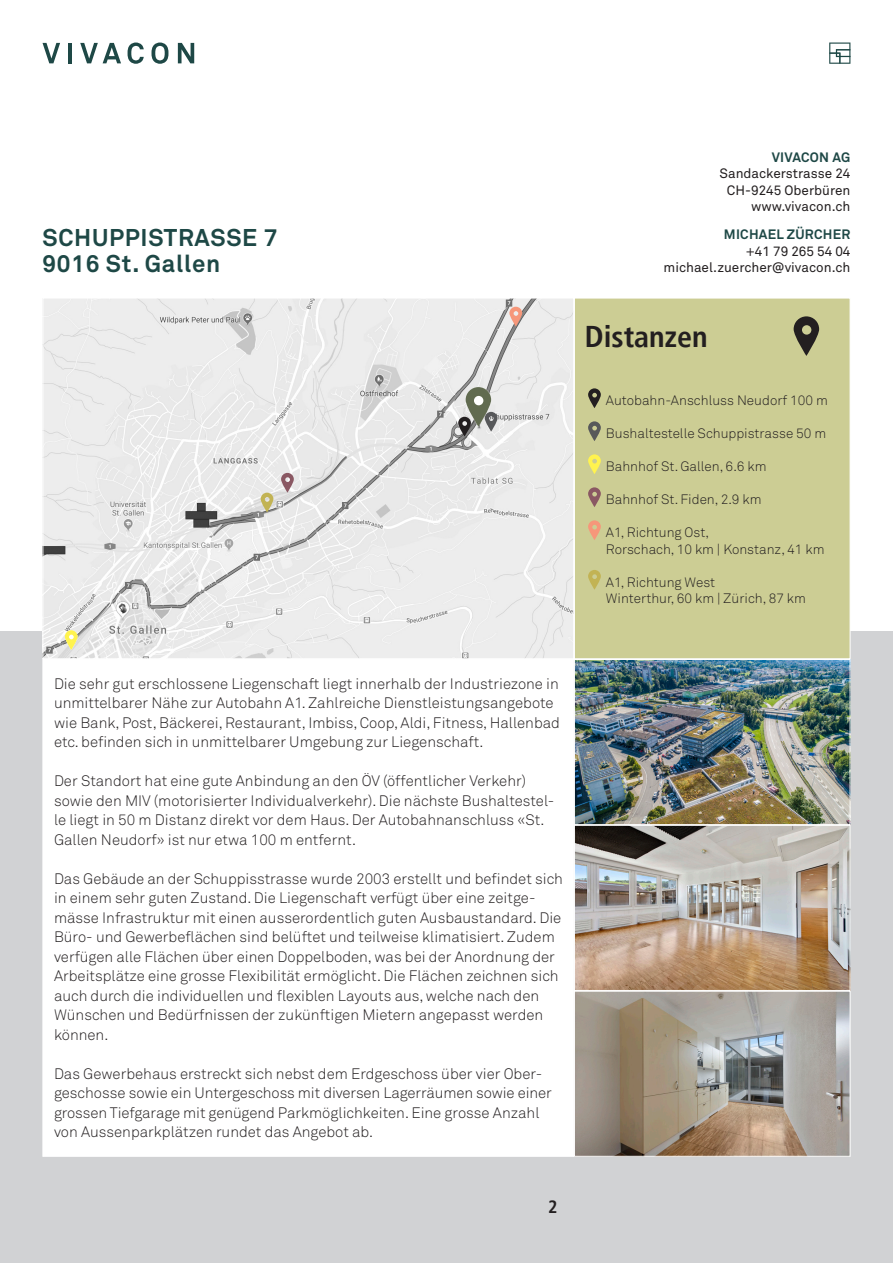
<style>
.page{position:relative;width:893px;height:1263px;background:#fff}
.page>*{position:absolute;margin:0;border:0;box-sizing:border-box;transform-origin:0 0}
.t1{font:700 condensed 30px "Frutiger LT";color:#231f20}
.t2{font:700 24px "Akkurat";letter-spacing:.03em;color:#1e4846}
.t3{font:700 condensed 18px "Frutiger LT";color:#231f20}
.t4{font:15px/19.5px "Akkurat Leicht";color:#231f20}
.t5{font:13.5px/16.5px "Akkurat Leicht";color:#231f20}
.t6{font:13.5px "Akkurat";color:#231f20}
.t7{font:700 13.5px "Akkurat";letter-spacing:.02em;color:#1e4846}
</style>
<div class="page">
<div style="left:0;top:631px;width:893px;height:632px;background:#d1d2d4"></div>
<div style="left:43px;top:659px;width:531px;height:498px;background:#fff"></div>
<img style="left:576px;top:661px;width:272px;height:494px">
<div style="left:574px;top:991px;width:276px;height:166px;border:1px solid #fff"></div>
<img style="left:45px;top:300px;width:527px;height:357px">
<div style="left:574px;top:298px;width:276px;height:361px;background:#cccd94;border:1px solid #fff"></div>
<svg style="left:588px;top:388px;width:13px;height:20px"></svg>
<svg style="left:588px;top:421px;width:13px;height:20px"></svg>
<svg style="left:65px;top:630px;width:13px;height:20px"></svg>
<svg style="left:588px;top:454px;width:13px;height:20px"></svg>
<svg style="left:588px;top:487px;width:13px;height:20px"></svg>
<svg style="left:281px;top:473px;width:13px;height:20px"></svg>
<svg style="left:509px;top:307px;width:13px;height:19px"></svg>
<svg style="left:588px;top:520px;width:13px;height:20px"></svg>
<svg style="left:588px;top:570px;width:13px;height:20px"></svg>
<svg style="left:261px;top:493px;width:12px;height:19px"></svg>
<svg style="left:794px;top:316px;width:25px;height:40px"></svg>
<svg style="left:458px;top:387px;width:39px;height:49px;background:#9ea199"></svg>
<div style="left:574px;top:659px;width:276px;height:166px;border:1px solid #fff"></div>
<div style="left:574px;top:825px;width:276px;height:166px;border:1px solid #fff"></div>
<svg style="left:43px;top:43px;width:17px;height:20px"></svg>
<hr style="left:68px;top:43px;width:4px;height:20px;background:#1e4846">
<svg style="left:80px;top:43px;width:41px;height:20px"></svg>
<svg style="left:128px;top:43px;width:16px;height:21px"></svg>
<svg style="left:152px;top:43px;width:16px;height:21px"></svg>
<svg style="left:178px;top:43px;width:16px;height:20px"></svg>
<svg style="left:829px;top:43px;width:21px;height:21px"></svg>
<p class="t2" style="left:43px;top:223px;width:236px">SCHUPPISTRASSE 7</p>
<p class="t2" style="left:43px;top:248px;width:179px">9016 St. Gallen</p>
<p class="t7" style="left:772px;top:148px;width:80px">VIVACON AG</p>
<p class="t6" style="left:720px;top:165px;width:132px">Sandackerstrasse 24</p>
<p class="t6" style="left:727px;top:182px;width:125px">CH-9245 Oberbüren</p>
<p class="t6" style="left:751px;top:198px;width:101px">www.vivacon.ch</p>
<p class="t7" style="left:724px;top:226px;width:128px">MICHAEL ZÜRCHER</p>
<p class="t6" style="left:746px;top:243px;width:106px">+41 79 265 54 04</p>
<p class="t6" style="left:663px;top:260px;width:188px">michael.zuercher@vivacon.ch</p>
<p class="t1" style="left:585px;top:319px;width:124px">Distanzen</p>
<p class="t5" style="left:606px;top:392px;width:223px">Autobahn-Anschluss Neudorf 100 m</p>
<p class="t5" style="left:606px;top:425px;width:222px">Bushaltestelle Schuppistrasse 50 m</p>
<p class="t5" style="left:606px;top:458px;width:162px">Bahnhof St. Gallen, 6.6 km</p>
<p class="t5" style="left:606px;top:491px;width:157px">Bahnhof St. Fiden, 2.9 km</p>
<p class="t5" style="left:606px;top:524px;width:220px">A1, Richtung Ost,<br>Rorschach, 10 km | Konstanz, 41 km</p>
<p class="t5" style="left:606px;top:574px;width:202px">A1, Richtung West<br>Winterthur, 60 km | Zürich, 87 km</p>
<p class="t4" style="left:54px;top:674px;width:507px">Die sehr gut erschlossene Liegenschaft liegt innerhalb der Industriezone in unmittelbarer Nähe zur Autobahn A1. Zahlreiche Dienstleistungsangebote wie Bank, Post, Bäckerei, Restaurant, Imbiss, Coop, Aldi, Fitness, Hallenbad etc. befinden sich in unmittelbarer Umgebung zur Liegenschaft.</p>
<p class="t4" style="left:54px;top:771px;width:502px">Der Standort hat eine gute Anbindung an den ÖV (öffentlicher Verkehr) sowie den MIV (motorisierter Individualverkehr). Die nächste Bushaltestel&shy;le liegt in 50 m Distanz direkt vor dem Haus. Der Autobahnanschluss «St.<br>Gallen Neudorf» ist nur etwa 100 m entfernt.</p>
<p class="t4" style="left:54px;top:869px;width:510px">Das Gebäude an der Schuppisstrasse wurde 2003 erstellt und befindet sich in einem sehr guten Zustand. Die Liegenschaft verfügt über eine zeitge&shy;mässe Infrastruktur mit einen ausserordentlich guten Ausbaustandard. Die Büro- und Gewerbeflächen sind belüftet und teilweise klimatisiert. Zudem verfügen alle Flächen über einen Doppelboden, was bei der Anordnung der Arbeitsplätze eine grosse Flexibilität ermöglicht. Die Flächen zeichnen sich auch durch die individuellen und flexiblen Layouts aus, welche nach den Wünschen und Bedürfnissen der zukünftigen Mietern angepasst werden können.</p>
<p class="t4" style="left:54px;top:1064px;width:499px">Das Gewerbehaus erstreckt sich nebst dem Erdgeschoss über vier Ober&shy;geschosse sowie ein Untergeschoss mit diversen Lagerräumen sowie einer grossen Tiefgarage mit genügend Parkmöglichkeiten. Eine grosse Anzahl von Aussenparkplätzen rundet das Angebot ab.</p>
<p class="t3" style="left:548px;top:1196px;width:11px">2</p>
</div>
